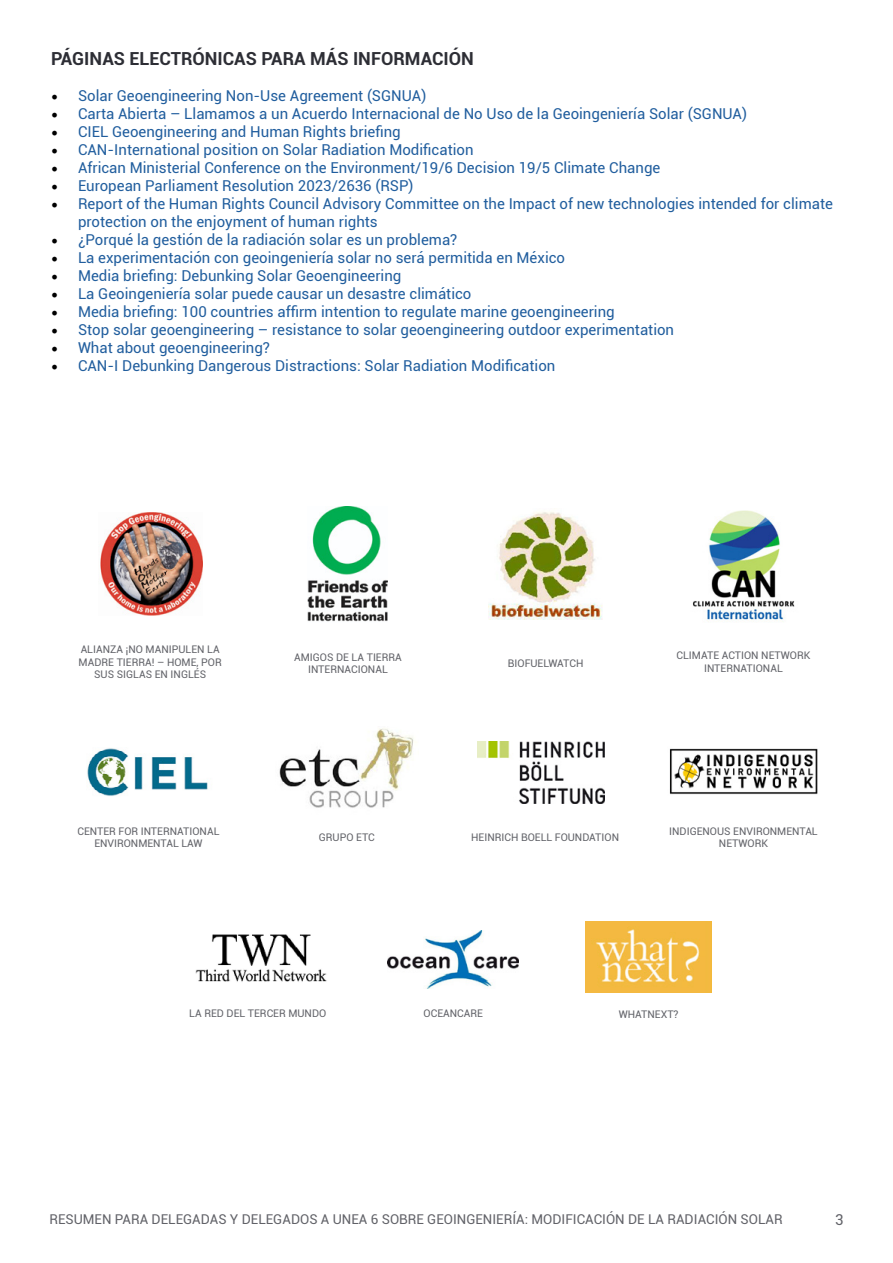
<style>
.page{position:relative;width:893px;height:1263px;background:#fff}
.page>*{position:absolute;margin:0;border:0;box-sizing:border-box;transform-origin:0 0}
.t1{font:700 18px "Roboto";color:#2d2e35}
.t2{font:15px/18px "Roboto";color:#215e9e}
.t3{font:15px "Roboto";color:#616268}
.t4{font:13.5px "Roboto";color:#616268}
.t5{font:10.5px/12.6px "Roboto";color:#616268;text-align:center}
.s1{font-family:"Minion Pro";font-size:18px;color:#000}
</style>
<div class="page">
<img style="left:387px;top:931px;width:131px;height:57px">
<img style="left:195px;top:934px;width:132px;height:48px">
<img style="left:586px;top:921px;width:125px;height:72px">
<img style="left:478px;top:742px;width:127px;height:61px">
<img style="left:87px;top:748px;width:121px;height:48px">
<img style="left:669px;top:748px;width:149px;height:47px">
<img style="left:279px;top:728px;width:135px;height:80px">
<img style="left:308px;top:507px;width:79px;height:115px">
<img style="left:489px;top:512px;width:114px;height:108px">
<img style="left:100px;top:513px;width:102px;height:103px">
<img style="left:692px;top:510px;width:103px;height:112px">
<p class="t1" style="left:51px;top:45px;width:424px">PÁGINAS ELECTRÓNICAS PARA MÁS INFORMACIÓN</p>
<p class="t2" style="left:51px;top:86px;width:377px"><span class="s1">•</span> Solar Geoengineering Non-Use Agreement (SGNUA)</p>
<p class="t2" style="left:51px;top:104px;width:698px"><span class="s1">•</span> Carta Abierta – Llamamos a un Acuerdo Internacional de No Uso de la Geoingeniería Solar (SGNUA)</p>
<p class="t2" style="left:51px;top:122px;width:351px"><span class="s1">•</span> CIEL Geoengineering and Human Rights briefing</p>
<p class="t2" style="left:51px;top:140px;width:424px"><span class="s1">•</span> CAN-International position on Solar Radiation Modification</p>
<p class="t2" style="left:51px;top:158px;width:611px"><span class="s1">•</span> African Ministerial Conference on the Environment/19/6 Decision 19/5 Climate Change</p>
<p class="t2" style="left:51px;top:176px;width:364px"><span class="s1">•</span> European Parliament Resolution 2023/2636 (RSP)</p>
<p class="t2" style="left:78px;top:194px;width:756px;text-indent:-27px"><span class="s1">•</span> Report of the Human Rights Council Advisory Committee on the Impact of new technologies intended for climate protection on the enjoyment of human rights</p>
<p class="t2" style="left:51px;top:230px;width:408px"><span class="s1">•</span> ¿Porqué la gestión de la radiación solar es un problema?</p>
<p class="t2" style="left:51px;top:248px;width:516px"><span class="s1">•</span> La experimentación con geoingeniería solar no será permitida en México</p>
<p class="t2" style="left:51px;top:266px;width:352px"><span class="s1">•</span> Media briefing: Debunking Solar Geoengineering</p>
<p class="t2" style="left:51px;top:284px;width:422px"><span class="s1">•</span> La Geoingeniería solar puede causar un desastre climático</p>
<p class="t2" style="left:51px;top:302px;width:565px"><span class="s1">•</span> Media briefing: 100 countries affirm intention to regulate marine geoengineering</p>
<p class="t2" style="left:51px;top:320px;width:625px"><span class="s1">•</span> Stop solar geoengineering – resistance to solar geoengineering outdoor experimentation</p>
<p class="t2" style="left:51px;top:338px;width:221px"><span class="s1">•</span> What about geoengineering?</p>
<p class="t2" style="left:51px;top:356px;width:506px"><span class="s1">•</span> CAN-I Debunking Dangerous Distractions: Solar Radiation Modification</p>
<p class="t5" style="left:79px;top:642px;width:145px">ALIANZA ¡NO MANIPULEN LA<br>MADRE TIERRA! – HOME, POR<br>SUS SIGLAS EN INGLÉS</p>
<p class="t5" style="left:676px;top:649px;width:135px">CLIMATE ACTION NETWORK<br>INTERNATIONAL</p>
<p class="t5" style="left:294px;top:650px;width:109px">AMIGOS DE LA TIERRA<br>INTERNACIONAL</p>
<p class="t5" style="left:508px;top:656px;width:77px">BIOFUELWATCH</p>
<p class="t5" style="left:77px;top:824px;width:144px">CENTER FOR INTERNATIONAL<br>ENVIRONMENTAL LAW</p>
<p class="t5" style="left:669px;top:824px;width:150px">INDIGENOUS ENVIRONMENTAL<br>NETWORK</p>
<p class="t5" style="left:471px;top:831px;width:149px">HEINRICH BOELL FOUNDATION</p>
<p class="t5" style="left:319px;top:831px;width:57px">GRUPO ETC</p>
<p class="t5" style="left:189px;top:1007px;width:138px">LA RED DEL TERCER MUNDO</p>
<p class="t5" style="left:424px;top:1007px;width:61px">OCEANCARE</p>
<p class="t5" style="left:619px;top:1008px;width:61px">WHATNEXT?</p>
<p class="t4" style="left:50px;top:1209px;width:735px">RESUMEN PARA DELEGADAS Y DELEGADOS A UNEA 6 SOBRE GEOINGENIERÍA: MODIFICACIÓN DE LA RADIACIÓN SOLAR</p>
<p class="t3" style="left:835px;top:1209px;width:10px">3</p>
</div>
